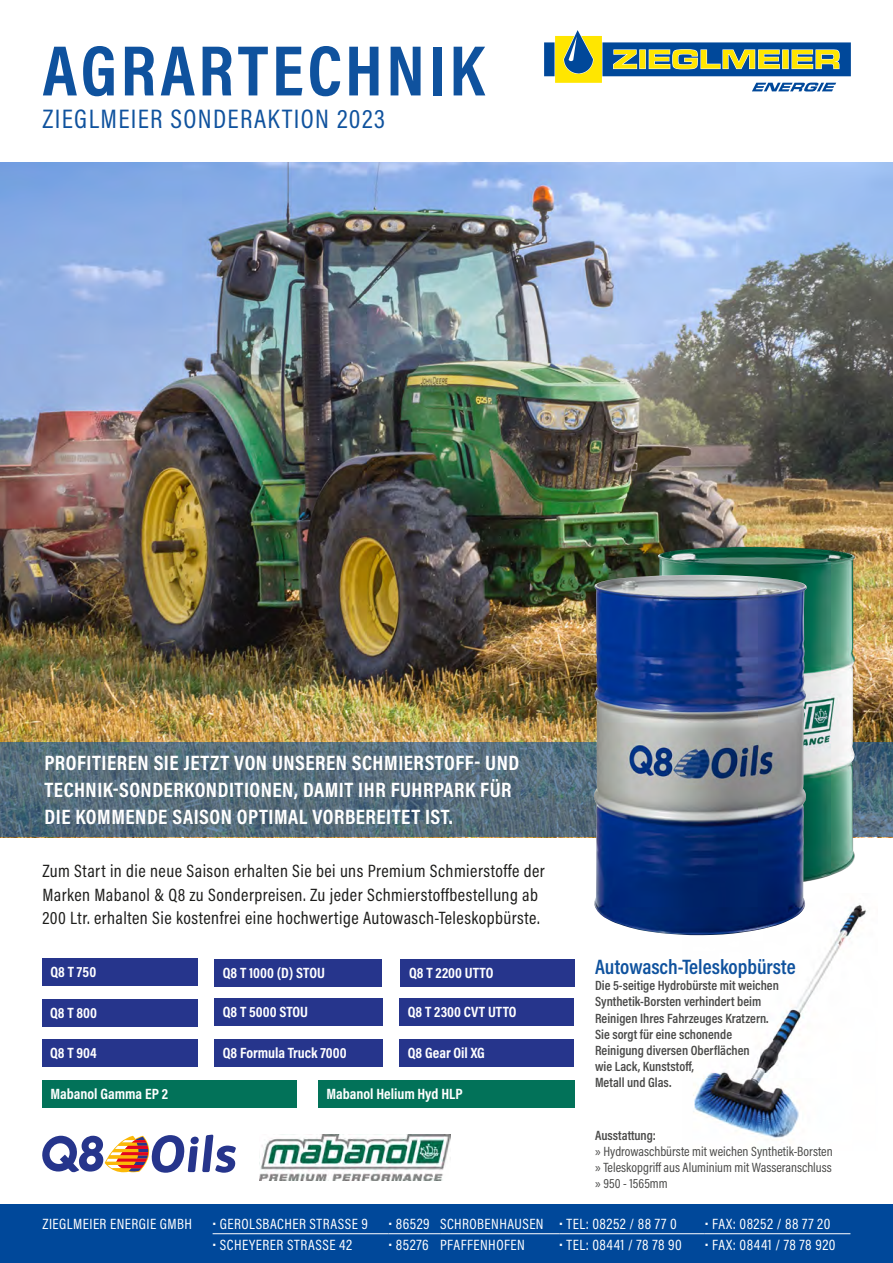
<style>
.page{position:relative;width:893px;height:1263px;background:#fff}
.page>*{position:absolute;margin:0;border:0;box-sizing:border-box;transform-origin:0 0}
.t1{font:700 72px "Acumin Pro Cond";letter-spacing:.05em;color:#0f529e}
.t2{font:27px "Acumin Pro Cond";letter-spacing:.05em;color:#0f529e}
.t3{font:700 21px/27px "Acumin Pro Cond";letter-spacing:.025em;color:#fff}
.t4{font:600 21px "Acumin Pro Cond";color:#0f529e}
.t5{font:18px/23.2px "Acumin Pro Cond";letter-spacing:.025em;color:#1d1d1b}
.t6{font:15px "Acumin Pro Cond";letter-spacing:.03em;color:#fff}
.t7{font:700 15px "Acumin Pro Cond";color:#fff}
.t8{font:600 13.5px/16.2px "Acumin Pro Cond";color:#4a4a49}
.t9{font:13.5px/16.2px "Acumin Pro Cond";color:#4a4a49}
.s1{font-weight:600}
.s2{font-family:"Myriad Pro"}
</style>
<div class="page">
<img style="left:0;top:162px;width:893px;height:580px">
<img style="left:688px;top:904px;width:179px;height:236px">
<svg style="left:0;top:742px;width:893px;height:95px;background:#566d7c"></svg>
<img style="left:259px;top:1134px;width:192px;height:47px">
<img style="left:648px;top:544px;width:223px;height:338px">
<img style="left:591px;top:575px;width:216px;height:360px">
<svg style="left:42px;top:1135px;width:194px;height:38px"></svg>
<div style="left:544px;top:42px;width:10px;height:34px;background:#00489a"></div>
<svg style="left:555px;top:30px;width:296px;height:61px"></svg>
<div style="left:214px;top:1040px;width:169px;height:27px;background:#26358c"></div>
<div style="left:42px;top:1039px;width:155px;height:28px;background:#26358c"></div>
<div style="left:42px;top:999px;width:155px;height:27px;background:#26358c"></div>
<div style="left:42px;top:958px;width:155px;height:28px;background:#26358c"></div>
<div style="left:214px;top:999px;width:169px;height:27px;background:#26358c"></div>
<div style="left:214px;top:960px;width:168px;height:27px;background:#26358c"></div>
<div style="left:399px;top:999px;width:175px;height:27px;background:#26358c"></div>
<div style="left:318px;top:1080px;width:256px;height:27px;background:#027259"></div>
<div style="left:401px;top:959px;width:174px;height:27px;background:#26358c"></div>
<div style="left:42px;top:1080px;width:255px;height:27px;background:#027259"></div>
<div style="left:399px;top:1040px;width:175px;height:27px;background:#26358c"></div>
<div style="left:0;top:1204px;width:893px;height:59px;background:#00489a"></div>
<hr style="left:213px;top:1233px;width:175px;height:1px;background:#fff">
<hr style="left:388px;top:1233px;width:52px;height:1px;background:#fff">
<hr style="left:440px;top:1233px;width:119px;height:1px;background:#fff">
<hr style="left:559px;top:1233px;width:146px;height:1px;background:#fff">
<hr style="left:705px;top:1233px;width:145px;height:1px;background:#fff">
<h1 class="t1" style="left:43px;top:23px;width:443px">AGRARTECHNIK</h1>
<h2 class="t2" style="left:43px;top:101px;width:344px">ZIEGLMEIER SONDERAKTION 2023</h2>
<p class="t3" style="left:44px;top:749px;width:476px">PROFITIEREN SIE JETZT VON UNSEREN SCHMIERSTOFF- UND<br>TECHNIK-SONDERKONDITIONEN, DAMIT IHR FUHRPARK FÜR<br>DIE KOMMENDE SAISON OPTIMAL VORBEREITET IST.</p>
<p class="t5" style="left:42px;top:859px;width:504px">Zum Start in die neue Saison erhalten Sie bei uns Premium Schmierstoffe der<br>Marken Mabanol &amp; Q8 zu Sonderpreisen. Zu jeder Schmierstoffbestellung ab<br>200 Ltr. erhalten Sie kostenfrei eine hochwertige Autowasch-Teleskopbürste.</p>
<p class="t7" style="left:51px;top:962px;width:47px">Q8 T 750</p>
<p class="t7" style="left:223px;top:963px;width:104px">Q8 T 1000 (D) STOU</p>
<p class="t7" style="left:409px;top:963px;width:86px">Q8 T 2200 UTTO</p>
<p class="t7" style="left:50px;top:1003px;width:48px">Q8 T 800</p>
<p class="t7" style="left:223px;top:1002px;width:87px">Q8 T 5000 STOU</p>
<p class="t7" style="left:408px;top:1002px;width:110px">Q8 T 2300 CVT UTTO</p>
<p class="t7" style="left:50px;top:1043px;width:48px">Q8 T 904</p>
<p class="t7" style="left:223px;top:1043px;width:125px">Q8 Formula Truck 7000</p>
<p class="t7" style="left:408px;top:1043px;width:78px">Q8 Gear Oil XG</p>
<p class="t7" style="left:51px;top:1083px;width:119px">Mabanol Gamma EP 2</p>
<p class="t7" style="left:326px;top:1083px;width:138px">Mabanol Helium Hyd HLP</p>
<p class="t4" style="left:595px;top:953px;width:202px">Autowasch-Teleskopbürste</p>
<p class="t8" style="left:595px;top:977px;width:185px">Die 5-seitige Hydrobürste mit weichen<br>Synthetik-Borsten verhindert beim<br>Reinigen Ihres Fahrzeuges Kratzern.<br>Sie sorgt für eine schonende<br>Reinigung diversen Oberflächen<br>wie Lack, Kunststoff,<br>Metall und Glas.</p>
<p class="t9" style="left:595px;top:1126px;width:239px"><span class="s1">Ausstattung:<br></span><span class="s2">»</span> Hydrowaschbürste mit weichen Synthetik-Borsten <span class="s2">»</span> Teleskopgriff aus Aluminium mit Wasseranschluss <span class="s2">»</span> 950 - 1565mm</p>
<p class="t6" style="left:43px;top:1214px;width:151px">ZIEGLMEIER ENERGIE GMBH</p>
<p class="t6" style="left:213px;top:1214px;width:157px">• GEROLSBACHER STRASSE 9</p>
<p class="t6" style="left:388px;top:1214px;width:290px">• 86529 SCHROBENHAUSEN • TEL: 08252 / 88 77 0</p>
<p class="t6" style="left:705px;top:1214px;width:127px">• FAX: 08252 / 88 77 20</p>
<p class="t6" style="left:213px;top:1235px;width:141px">• SCHEYERER STRASSE 42</p>
<p class="t6" style="left:388px;top:1235px;width:138px">• 85276 PFAFFENHOFEN</p>
<p class="t6" style="left:559px;top:1235px;width:124px">• TEL: 08441 / 78 78 90</p>
<p class="t6" style="left:705px;top:1235px;width:132px">• FAX: 08441 / 78 78 920</p>
</div>
